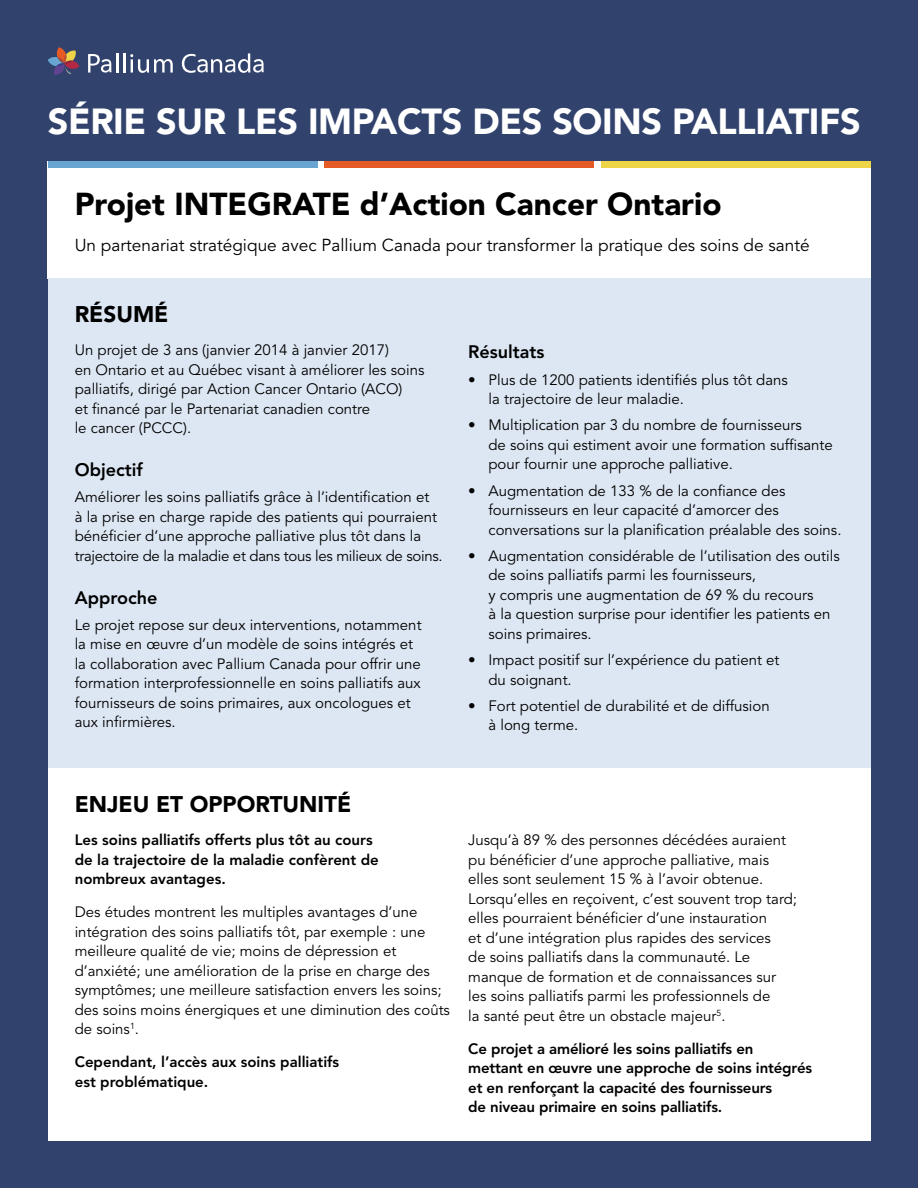
<style>
.page{position:relative;width:918px;height:1188px;background:#31426d}
.page>*{position:absolute;margin:0;border:0;box-sizing:border-box;transform-origin:0 0}
.t1{font:900 36px "Avenir LT Std";letter-spacing:-.01em;color:#fff}
.t2{font:900 31.5px "Avenir LT Std";color:#000}
.t3{font:900 22.5px "Avenir LT Std";color:#000}
.t4{font:800 18px "Avenir LT Std";color:#000}
.t5{font:17.25px "Avenir LT Std";color:#000}
.t6{font:15px/19.5px "Avenir LT Std";color:#000}
.t7{font:800 15px/19.5px "Avenir LT Std";letter-spacing:-.01em;color:#000}
</style>
<div class="page">
<svg style="left:48px;top:47px;width:31px;height:28px"></svg>
<hr style="left:116px;top:53px;width:2px;height:20px;background:#fff">
<hr style="left:123px;top:53px;width:3px;height:20px;background:#fff">
<svg style="left:130px;top:54px;width:43px;height:19px"></svg>
<svg style="left:88px;top:54px;width:23px;height:19px"></svg>
<svg style="left:182px;top:53px;width:82px;height:20px"></svg>
<div style="left:48px;top:161px;width:823px;height:117px;background:#fff"></div>
<div style="left:48px;top:161px;width:270px;height:7px;background:#69a5d2"></div>
<div style="left:324px;top:161px;width:270px;height:7px;background:#e65a25"></div>
<div style="left:601px;top:161px;width:270px;height:7px;background:#eed548"></div>
<div style="left:48px;top:278px;width:823px;height:490px;background:#dde7f3"></div>
<div style="left:48px;top:768px;width:823px;height:373px;background:#fff"></div>
<h1 class="t1" style="left:48px;top:100px;width:815px">SÉRIE SUR LES IMPACTS DES SOINS PALLIATIFS</h1>
<h2 class="t2" style="left:75px;top:185px;width:648px">Projet INTEGRATE d’Action Cancer Ontario</h2>
<p class="t5" style="left:75px;top:236px;width:736px">Un partenariat stratégique avec Pallium Canada pour transformer la pratique des soins de santé</p>
<h3 class="t3" style="left:75px;top:301px;width:95px">RÉSUMÉ</h3>
<p class="t6" style="left:75px;top:341px;width:351px">Un projet de 3 ans (janvier 2014 à janvier 2017)<br>en Ontario et au Québec visant à améliorer les soins palliatifs, dirigé par Action Cancer Ontario (ACO)<br>et financé par le Partenariat canadien contre<br>le cancer (PCCC).</p>
<p class="t4" style="left:75px;top:459px;width:70px">Objectif</p>
<p class="t6" style="left:75px;top:488px;width:370px">Améliorer les soins palliatifs grâce à l’identification et<br>à la prise en charge rapide des patients qui pourraient bénéficier d’une approche palliative plus tôt dans la trajectoire de la maladie et dans tous les milieux de soins.</p>
<p class="t4" style="left:75px;top:587px;width:84px">Approche</p>
<p class="t6" style="left:75px;top:615px;width:348px">Le projet repose sur deux interventions, notamment la mise en œuvre d’un modèle de soins intégrés et la collaboration avec Pallium Canada pour offrir une formation interprofessionnelle en soins palliatifs aux fournisseurs de soins primaires, aux oncologues et aux infirmières.</p>
<p class="t4" style="left:468px;top:342px;width:78px">Résultats</p>
<p class="t6" style="left:488px;top:370px;width:301px;text-indent:-20px">• Plus de 1200 patients identifiés plus tôt dans la trajectoire de leur maladie.</p>
<p class="t6" style="left:488px;top:416px;width:346px;text-indent:-20px">• Multiplication par 3 du nombre de fournisseurs<br>de soins qui estiment avoir une formation suffisante pour fournir une approche palliative.</p>
<p class="t6" style="left:488px;top:481px;width:355px;text-indent:-20px">• Augmentation de 133 % de la confiance des fournisseurs en leur capacité d’amorcer des conversations sur la planification préalable des soins.</p>
<p class="t6" style="left:488px;top:546px;width:353px;text-indent:-20px">• Augmentation considérable de l’utilisation des outils de soins palliatifs parmi les fournisseurs,<br>y compris une augmentation de 69 % du recours<br>à la question surprise pour identifier les patients en soins primaires.</p>
<p class="t6" style="left:488px;top:651px;width:293px;text-indent:-20px">• Impact positif sur l’expérience du patient et du soignant.</p>
<p class="t6" style="left:488px;top:696px;width:283px;text-indent:-20px">• Fort potentiel de durabilité et de diffusion à long terme.</p>
<h3 class="t3" style="left:75px;top:791px;width:278px">ENJEU ET OPPORTUNITÉ</h3>
<p class="t7" style="left:75px;top:830px;width:306px">Les soins palliatifs offerts plus tôt au cours de la trajectoire de la maladie confèrent de nombreux avantages.</p>
<p class="t6" style="left:75px;top:903px;width:377px">Des études montrent les multiples avantages d’une intégration des soins palliatifs tôt, par exemple : une meilleure qualité de vie; moins de dépression et d’anxiété; une amélioration de la prise en charge des symptômes; une meilleure satisfaction envers les soins; des soins moins énergiques et une diminution des coûts de soins<sup>1</sup>.</p>
<p class="t7" style="left:75px;top:1052px;width:266px">Cependant, l’accès aux soins palliatifs est problématique.</p>
<p class="t6" style="left:468px;top:831px;width:330px">Jusqu’à 89 % des personnes décédées auraient pu bénéficier d’une approche palliative, mais elles sont seulement 15 % à l’avoir obtenue.<br>Lorsqu’elles en reçoivent, c’est souvent trop tard; elles pourraient bénéficier d’une instauration<br>et d’une intégration plus rapides des services<br>de soins palliatifs dans la communauté. Le manque de formation et de connaissances sur les soins palliatifs parmi les professionnels de<br>la santé peut être un obstacle majeur<sup>5</sup>.</p>
<p class="t7" style="left:468px;top:1039px;width:345px">Ce projet a amélioré les soins palliatifs en<br>mettant en œuvre une approche de soins intégrés et en renforçant la capacité des fournisseurs<br>de niveau primaire en soins palliatifs.</p>
</div>
